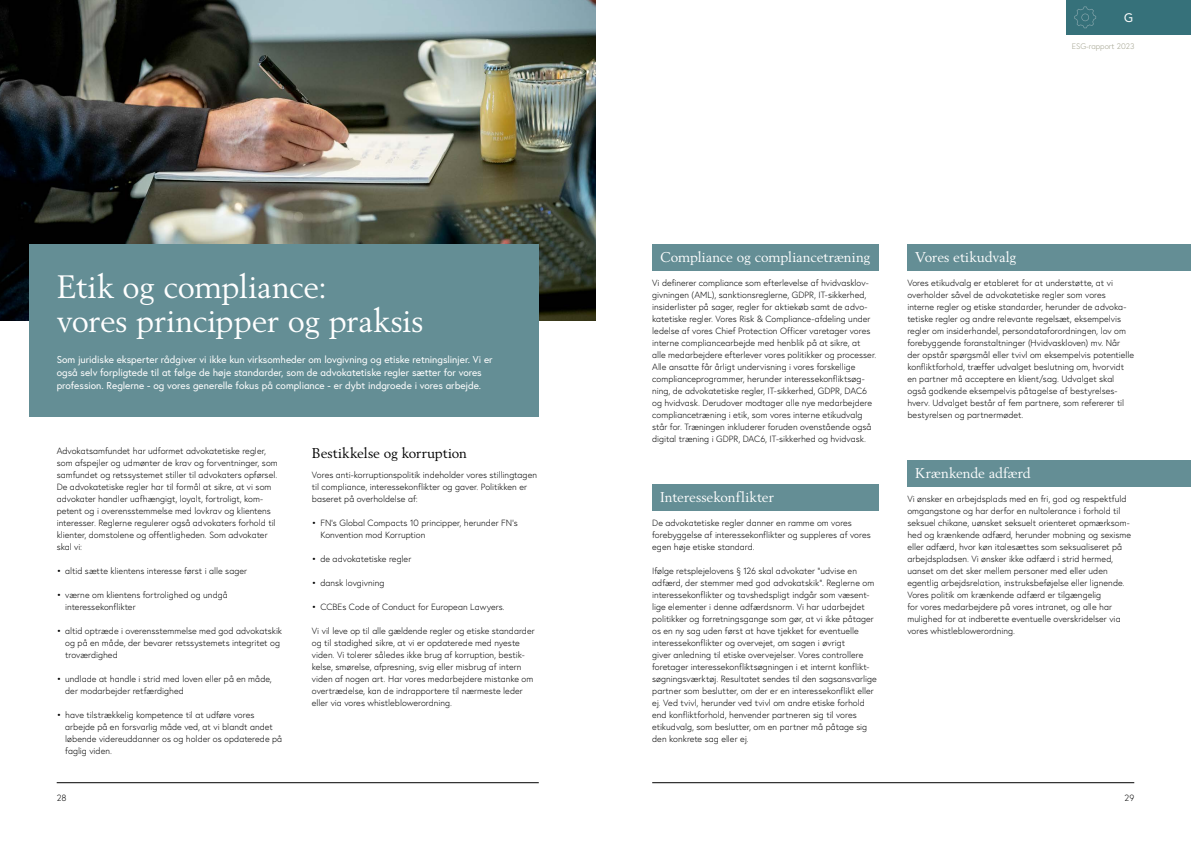
<style>
.page{position:relative;width:1191px;height:842px;background:#fff}
.page>*{position:absolute;margin:0;border:0;box-sizing:border-box;transform-origin:0 0}
.t1{font:32px/34px "Berling LT Std";letter-spacing:-.01em;color:#fff}
.t2{font:14px "Berling LT Std";color:#fff}
.t3{font:14px "Berling LT Std";letter-spacing:.005em;color:#000}
.t4{font:12.5px "Europa";color:#fff}
.t5{font:10px/13px "Europa";letter-spacing:-.005em;color:#fff}
.t6{font:300 9px/12px "Europa";color:#000}
.t7{font:300 8px "Europa";color:#a1a18d}
.s1{font-weight:400}
</style>
<div class="page">
<hr style="left:57px;top:782px;width:482px;height:1px;background:#000">
<hr style="left:652px;top:782px;width:482px;height:1px;background:#000">
<div style="left:652px;top:244px;width:227px;height:27px;background:#648e95"></div>
<div style="left:652px;top:484px;width:227px;height:27px;background:#648e95"></div>
<div style="left:907px;top:244px;width:284px;height:27px;background:#648e95"></div>
<div style="left:907px;top:460px;width:284px;height:27px;background:#648e95"></div>
<img style="left:0;top:0;width:595px;height:320px">
<div style="left:30px;top:244px;width:509px;height:173px;background:#648e95"></div>
<div style="left:1066px;top:0;width:124px;height:34px;background:#36717a"></div>
<svg style="left:1074px;top:7px;width:22px;height:21px"></svg>
<h3 class="t4" style="left:1124px;top:10px;width:10px">G</h3>
<h1 class="t1" style="left:57px;top:269px;width:368px">Etik og compliance:<br>vores principper og praksis</h1>
<p class="t5" style="left:57px;top:353px;width:437px">Som juridiske eksperter rådgiver vi ikke kun virksomheder om lovgivning og etiske retningslinjer. Vi er også selv forpligtede til at følge de høje standarder, som de advokatetiske regler sætter for vores profession. Reglerne - og vores generelle fokus på compliance - er dybt indgroede i vores arbejde.</p>
<p class="t6" style="left:57px;top:445px;width:223px">Advokatsamfundet har udformet advokatetiske regler, som afspejler og udmønter de krav og forventninger, som samfundet og retssystemet stiller til advokaters opførsel.<br>De advokatetiske regler har til formål at sikre, at vi som advokater handler uafhængigt, loyalt, fortroligt, kom&shy;petent og i overensstemmelse med lovkrav og klientens interesser. Reglerne regulerer også advokaters forhold til klienter, domstolene og offentligheden. Som advokater skal vi:</p>
<p class="t6" style="left:57px;top:565px;width:192px"><span class="s1">•</span> altid sætte klientens interesse først i alle sager</p>
<p class="t6" style="left:65px;top:589px;width:164px;text-indent:-9px"><span class="s1">•</span> værne om klientens fortrolighed og undgå interessekonflikter</p>
<p class="t6" style="left:65px;top:625px;width:218px;text-indent:-9px"><span class="s1">•</span> altid optræde i overensstemmelse med god advokatskik og på en måde, der bevarer retssystemets integritet og troværdighed</p>
<p class="t6" style="left:65px;top:673px;width:208px;text-indent:-9px"><span class="s1">•</span> undlade at handle i strid med loven eller på en måde, der modarbejder retfærdighed</p>
<p class="t6" style="left:65px;top:709px;width:218px;text-indent:-9px"><span class="s1">•</span> have tilstrækkelig kompetence til at udføre vores arbejde på en forsvarlig måde ved, at vi blandt andet løbende videreuddanner os og holder os opdaterede på faglig viden.</p>
<h2 class="t3" style="left:312px;top:444px;width:156px">Bestikkelse og korruption</h2>
<p class="t6" style="left:312px;top:469px;width:227px">Vores anti-korruptionspolitik indeholder vores stillingtagen til compliance, interessekonflikter og gaver. Politikken er baseret på overholdelse af:</p>
<p class="t6" style="left:320px;top:517px;width:199px;text-indent:-9px"><span class="s1">•</span> FN's Global Compacts 10 principper, herunder FN's<br>Konvention mod Korruption</p>
<p class="t6" style="left:312px;top:553px;width:101px"><span class="s1">•</span> de advokatetiske regler</p>
<p class="t6" style="left:312px;top:577px;width:74px"><span class="s1">•</span> dansk lovgivning</p>
<p class="t6" style="left:312px;top:601px;width:194px"><span class="s1">•</span> CCBEs Code of Conduct for European Lawyers.</p>
<p class="t6" style="left:312px;top:625px;width:224px">Vi vil leve op til alle gældende regler og etiske standarder og til stadighed sikre, at vi er opdaterede med nyeste viden. Vi tolerer således ikke brug af korruption, bestik&shy;kelse, smørelse, afpresning, svig eller misbrug af intern viden af nogen art. Har vores medarbejdere mistanke om overtrædelse, kan de indrapportere til nærmeste leder eller via vores whistleblowerordning.</p>
<p class="t7" style="left:1071px;top:41px;width:64px">ESG-rapport 2023</p>
<h2 class="t2" style="left:660px;top:248px;width:212px">Compliance og compliancetræning</h2>
<p class="t6" style="left:652px;top:277px;width:226px">Vi definerer compliance som efterlevelse af hvidvasklov&shy;givningen (AML), sanktionsreglerne, GDPR, IT-sikkerhed, insiderlister på sager, regler for aktiekøb samt de advo&shy;katetiske regler. Vores Risk &amp; Compliance-afdeling under ledelse af vores Chief Protection Officer varetager vores interne compliancearbejde med henblik på at sikre, at alle medarbejdere efterlever vores politikker og processer.<br>Alle ansatte får årligt undervisning i vores forskellige complianceprogrammer, herunder interessekonfliktsøg&shy;ning, de advokatetiske regler, IT-sikkerhed, GDPR, DAC6 og hvidvask. Derudover modtager alle nye medarbejdere compliancetræning i etik, som vores interne etikudvalg står for. Træningen inkluderer foruden ovenstående også digital træning i GDPR, DAC6, IT-sikkerhed og hvidvask.</p>
<h2 class="t2" style="left:660px;top:489px;width:115px">Interessekonflikter</h2>
<p class="t6" style="left:652px;top:517px;width:220px">De advokatetiske regler danner en ramme om vores forebyggelse af interessekonflikter og suppleres af vores egen høje etiske standard.</p>
<p class="t6" style="left:652px;top:565px;width:226px">Ifølge retsplejelovens § 126 skal advokater "udvise en adfærd, der stemmer med god advokatskik". Reglerne om interessekonflikter og tavshedspligt indgår som væsent&shy;lige elementer i denne adfærdsnorm. Vi har udarbejdet politikker og forretningsgange som gør, at vi ikke påtager os en ny sag uden først at have tjekket for eventuelle interessekonflikter og overvejet, om sagen i øvrigt<br>giver anledning til etiske overvejelser. Vores controllere foretager interessekonfliktsøgningen i et internt konflikt&shy;søgningsværktøj. Resultatet sendes til den sagsansvarlige partner som beslutter, om der er en interessekonflikt eller ej. Ved tvivl, herunder ved tvivl om andre etiske forhold end konfliktforhold, henvender partneren sig til vores etikudvalg, som beslutter, om en partner må påtage sig den konkrete sag eller ej.</p>
<h2 class="t2" style="left:915px;top:248px;width:103px">Vores etikudvalg</h2>
<p class="t6" style="left:907px;top:277px;width:228px">Vores etikudvalg er etableret for at understøtte, at vi overholder såvel de advokatetiske regler som vores interne regler og etiske standarder, herunder de advoka&shy;tetiske regler og andre relevante regelsæt, eksempelvis regler om insiderhandel, persondataforordningen, lov om forebyggende foranstaltninger (Hvidvaskloven) mv. Når der opstår spørgsmål eller tvivl om eksempelvis potentielle konfliktforhold, træffer udvalget beslutning om, hvorvidt en partner må acceptere en klient/sag. Udvalget skal også godkende eksempelvis påtagelse af bestyrelses&shy;hverv. Udvalget består af fem partnere, som refererer til bestyrelsen og partnermødet.</p>
<h2 class="t2" style="left:915px;top:465px;width:117px">Krænkende adfærd</h2>
<p class="t6" style="left:907px;top:493px;width:225px">Vi ønsker en arbejdsplads med en fri, god og respektfuld omgangstone og har derfor en nultolerance i forhold til seksuel chikane, uønsket seksuelt orienteret opmærksom&shy;hed og krænkende adfærd, herunder mobning og sexisme eller adfærd, hvor køn italesættes som seksualiseret på arbejdspladsen. Vi ønsker ikke adfærd i strid hermed, uanset om det sker mellem personer med eller uden egentlig arbejdsrelation, instruksbeføjelse eller lignende.<br>Vores politik om krænkende adfærd er tilgængelig<br>for vores medarbejdere på vores intranet, og alle har mulighed for at indberette eventuelle overskridelser via vores whistleblowerordning.</p>
<p class="t6" style="left:57px;top:791px;width:11px">28</p>
<p class="t6" style="left:1124px;top:791px;width:11px">29</p>
</div>
